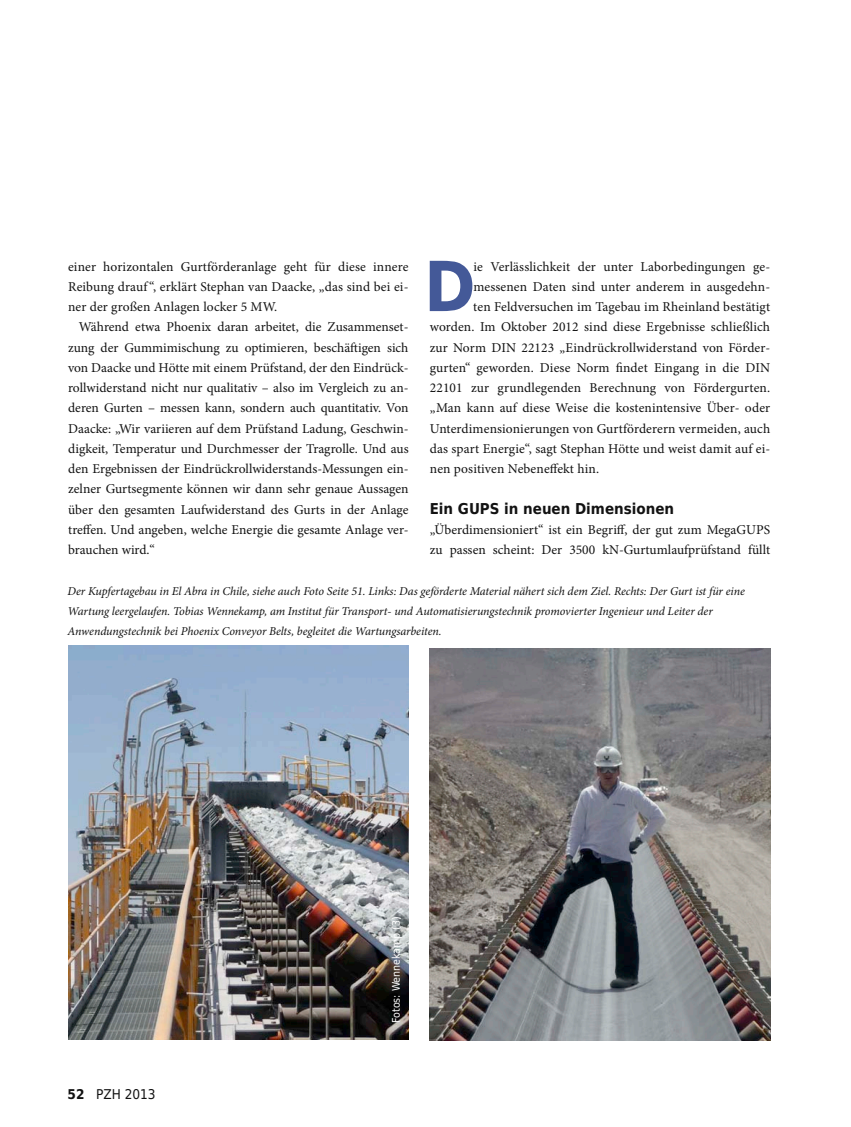
<style>
.page{position:relative;width:851px;height:1127px;background:#fff}
.page>*{position:absolute;margin:0;border:0;box-sizing:border-box;transform-origin:0 0}
.t1{font:700 15px "DejaVu Sans Condensed";color:#121212}
.t2{font:13.5px/20.2px "Minion Pro";letter-spacing:.005em;color:#121212;text-align:justify}
.t3{font:13.5px "DejaVu Sans Condensed";color:#121212}
.t4{font:italic 12px/20.2px "Minion Pro";letter-spacing:-.01em;color:#121212}
.t5{font:10.5px "DejaVu Sans Condensed";color:#fff}
.s1{font-weight:700}
</style>
<div class="page">
<svg style="left:429px;top:261px;width:43px;height:50px"></svg>
<img style="left:429px;top:648px;width:341px;height:392px">
<img style="left:68px;top:645px;width:340px;height:394px">
<p class="t2" style="left:473px;top:256px;width:298px">ie Verlässlichkeit der unter Laborbedingungen ge-</p>
<p class="t2" style="left:473px;top:276px;width:298px">messenen Daten sind unter anderem in ausgedehn-</p>
<p class="t2" style="left:473px;top:297px;width:298px">ten Feldversuchen im Tagebau im Rheinland bestätigt</p>
<p class="t2" style="left:429px;top:317px;width:342px">worden. Im Oktober 2012 sind diese Ergebnisse schließlich</p>
<p class="t2" style="left:429px;top:337px;width:342px">zur Norm DIN 22123 „Eindrückrollwiderstand von Förder-</p>
<p class="t2" style="left:429px;top:357px;width:342px">gurten“ geworden. Diese Norm findet Eingang in die DIN</p>
<p class="t2" style="left:429px;top:378px;width:342px">22101 zur grundlegenden Berechnung von Fördergurten.</p>
<p class="t2" style="left:429px;top:398px;width:342px">„Man kann auf diese Weise die kostenintensive Über- oder</p>
<p class="t2" style="left:430px;top:418px;width:342px">Unterdimensionierungen von Gurtförderern vermeiden, auch</p>
<p class="t2" style="left:430px;top:438px;width:342px">das spart Energie“, sagt Stephan Hötte und weist damit auf ei-</p>
<p class="t2" style="left:430px;top:459px;width:171px">nen positiven Nebeneffekt hin.</p>
<p class="t1" style="left:429px;top:496px;width:246px">Ein GUPS in neuen Dimensionen</p>
<p class="t2" style="left:429px;top:519px;width:342px">„Überdimensioniert“ ist ein Begriff, der gut zum MegaGUPS zu passen scheint: Der 3500 kN-Gurtumlaufprüfstand füllt</p>
<p class="t4" style="left:68px;top:581px;width:678px">Der Kupfertagebau in El Abra in Chile, siehe auch Foto Seite 51. Links: Das geförderte Material nähert sich dem Ziel. Rechts: Der Gurt ist für eine<br>Wartung leergelaufen. Tobias Wennekamp, am Institut für Transport- und Automatisierungstechnik promovierter Ingenieur und Leiter der<br>Anwendungstechnik bei Phoenix Conveyor Belts, begleitet die Wartungsarbeiten.</p>
<p class="t2" style="left:68px;top:256px;width:342px">einer horizontalen Gurtförderanlage geht für diese innere Reibung drauf “, erklärt Stephan van Daacke, „das sind bei ei&shy;ner der großen Anlagen locker 5 MW.</p>
<p class="t2" style="left:68px;top:317px;width:342px;text-indent:11px">Während etwa Phoenix daran arbeitet, die Zusammenset&shy;zung der Gummimischung zu optimieren, beschäftigen sich von Daacke und Hötte mit einem Prüfstand, der den Eindrück&shy;rollwiderstand nicht nur qualitativ – also im Vergleich zu an&shy;deren Gurten – messen kann, sondern auch quantitativ. Von Daacke: „Wir variieren auf dem Prüfstand Ladung, Geschwin&shy;digkeit, Temperatur und Durchmesser der Tragrolle. Und aus den Ergebnissen der Eindrückrollwiderstands-Messungen ein&shy;zelner Gurtsegmente können wir dann sehr genaue Aussagen über den gesamten Laufwiderstand des Gurts in der Anlage treffen. Und angeben, welche Energie die gesamte Anlage ver&shy;brauchen wird.“</p>
<p class="t3" style="left:68px;top:1083px;width:90px"><span class="s1">52</span> PZH 2013</p>
<p class="t5" style="left:387px;top:1023px;width:108px;rotate:-90deg">Fotos: Wennekamp (3)</p>
</div>
